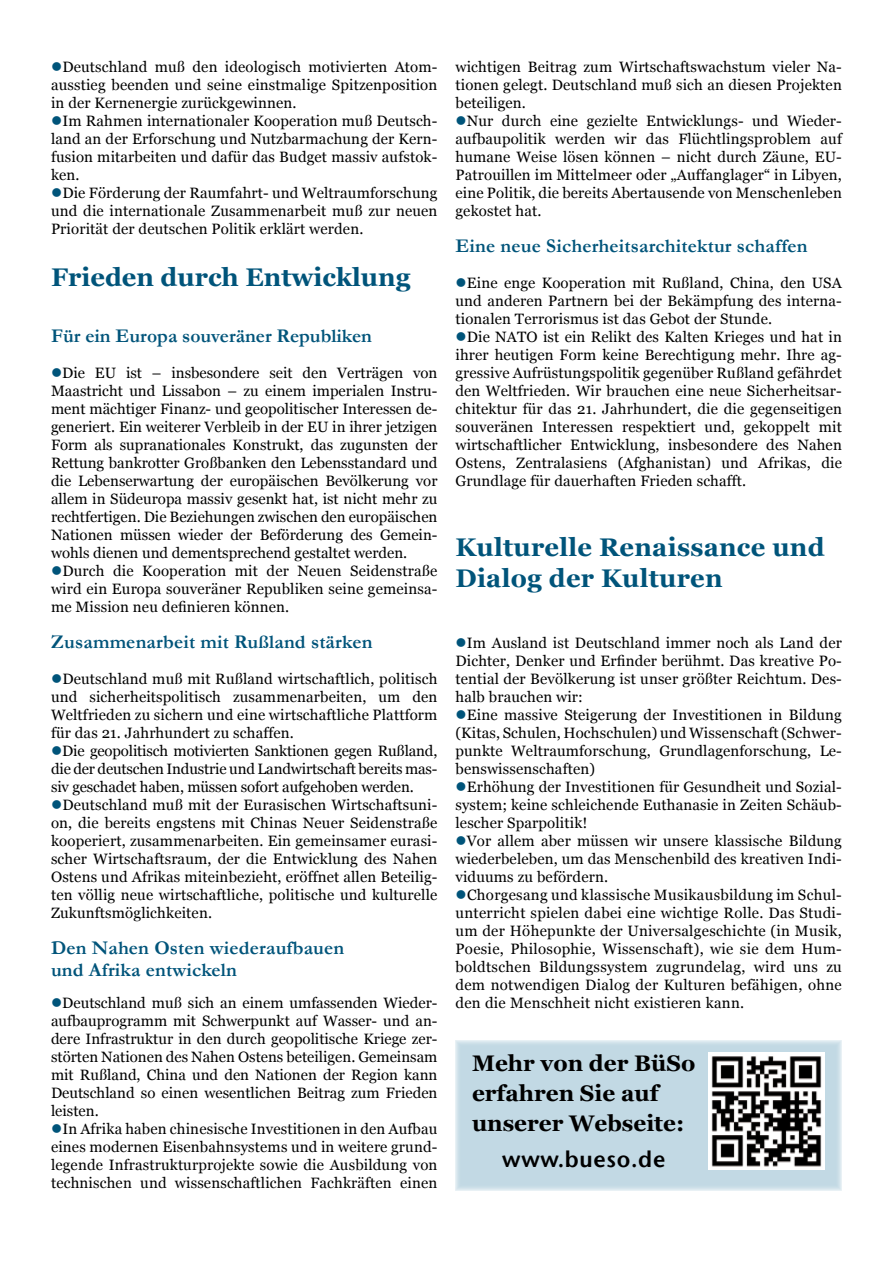
<style>
.page{position:relative;width:893px;height:1263px;background:#fff}
.page>*{position:absolute;margin:0;border:0;box-sizing:border-box;transform-origin:0 0}
.t1{font:700 25.5px/30.6px "Georgia";letter-spacing:.01em;color:#00547a}
.t2{font:700 22.5px/30px "Georgia";color:#000}
.t3{font:600 22.5px "Stone Sans LT";letter-spacing:.03em;color:#000}
.t4{font:700 19.5px/21.9px "Garamond";letter-spacing:.01em;color:#00547a}
.t5{font:15px/18px "Georgia";letter-spacing:.01em;color:#000;text-align:justify}
.s1{color:#00547a}
</style>
<div class="page">
<div style="left:455px;top:1040px;width:387px;height:151px;background:#c2d9e4"></div>
<img style="left:708px;top:1053px;width:117px;height:116px">
<p class="t5" style="left:51px;top:58px;width:388px"><span class="s1">●</span>Deutschland muß den ideologisch motivierten Atom&shy;ausstieg beenden und seine einstmalige Spitzenposition in der Kernenergie zurückgewinnen.</p>
<p class="t5" style="left:51px;top:112px;width:388px"><span class="s1">●</span>Im Rahmen internationaler Kooperation muß Deutsch&shy;land an der Erforschung und Nutzbarmachung der Kern&shy;fusion mitarbeiten und dafür das Budget massiv aufstoc&shy;ken.</p>
<p class="t5" style="left:51px;top:184px;width:388px"><span class="s1">●</span>Die Förderung der Raumfahrt- und Weltraumforschung und die internationale Zusammenarbeit muß zur neuen Priorität der deutschen Politik erklärt werden.</p>
<p class="t1" style="left:51px;top:262px;width:361px">Frieden durch Entwicklung</p>
<p class="t4" style="left:51px;top:325px;width:322px">Für ein Europa souveräner Republiken</p>
<p class="t5" style="left:51px;top:364px;width:388px"><span class="s1">●</span>Die EU ist – insbesondere seit den Verträgen von Maastricht und Lissabon – zu einem imperialen Instru&shy;ment mächtiger Finanz- und geopolitischer Interessen de&shy;generiert. Ein weiterer Verbleib in der EU in ihrer jetzigen Form als supranationales Konstrukt, das zugunsten der Rettung bankrotter Großbanken den Lebensstandard und die Lebenserwartung der europäischen Bevölkerung vor allem in Südeuropa massiv gesenkt hat, ist nicht mehr zu rechtfertigen. Die Beziehungen zwischen den europäischen Nationen müssen wieder der Beförderung des Gemein&shy;wohls dienen und dementsprechend gestaltet werden.</p>
<p class="t5" style="left:51px;top:562px;width:388px"><span class="s1">●</span>Durch die Kooperation mit der Neuen Seidenstraße wird ein Europa souveräner Republiken seine gemeinsa&shy;me Mission neu definieren können.</p>
<p class="t4" style="left:51px;top:631px;width:323px">Zusammenarbeit mit Rußland stärken</p>
<p class="t5" style="left:51px;top:670px;width:388px"><span class="s1">●</span>Deutschland muß mit Rußland wirtschaftlich, politisch und sicherheitspolitisch zusammenarbeiten, um den Weltfrieden zu sichern und eine wirtschaftliche Plattform für das 21. Jahrhundert zu schaffen.</p>
<p class="t5" style="left:51px;top:742px;width:388px"><span class="s1">●</span>Die geopolitisch motivierten Sanktionen gegen Rußland, die der deutschen Industrie und Landwirtschaft bereits mas&shy;siv geschadet haben, müssen sofort aufgehoben werden.</p>
<p class="t5" style="left:51px;top:796px;width:388px"><span class="s1">●</span>Deutschland muß mit der Eurasischen Wirtschaftsuni&shy;on, die bereits engstens mit Chinas Neuer Seidenstraße kooperiert, zusammenarbeiten. Ein gemeinsamer eurasi&shy;scher Wirtschaftsraum, der die Entwicklung des Nahen Ostens und Afrikas miteinbezieht, eröffnet allen Beteilig&shy;ten völlig neue wirtschaftliche, politische und kulturelle Zukunftsmöglichkeiten.</p>
<p class="t4" style="left:51px;top:937px;width:295px">Den Nahen Osten wiederaufbauen und Afrika entwickeln</p>
<p class="t5" style="left:51px;top:994px;width:388px"><span class="s1">●</span>Deutschland muß sich an einem umfassenden Wieder&shy;aufbauprogramm mit Schwerpunkt auf Wasser- und an&shy;dere Infrastruktur in den durch geopolitische Kriege zer&shy;störten Nationen des Nahen Ostens beteiligen. Gemeinsam mit Rußland, China und den Nationen der Region kann Deutschland so einen wesentlichen Beitrag zum Frieden leisten.</p>
<p class="t5" style="left:51px;top:1120px;width:388px"><span class="s1">●</span>In Afrika haben chinesische Investitionen in den Aufbau eines modernen Eisenbahnsystems und in weitere grund&shy;legende Infrastrukturprojekte sowie die Ausbildung von technischen und wissenschaftlichen Fachkräften einen</p>
<p class="t5" style="left:455px;top:58px;width:388px">wichtigen Beitrag zum Wirtschaftswachstum vieler Na&shy;tionen gelegt. Deutschland muß sich an diesen Projekten beteiligen.</p>
<p class="t5" style="left:455px;top:112px;width:388px"><span class="s1">●</span>Nur durch eine gezielte Entwicklungs- und Wieder&shy;aufbaupolitik werden wir das Flüchtlingsproblem auf humane Weise lösen können – nicht durch Zäune, EU-Patrouillen im Mittelmeer oder „Auffanglager“ in Libyen, eine Politik, die bereits Abertausende von Menschenleben gekostet hat.</p>
<p class="t4" style="left:455px;top:235px;width:354px">Eine neue Sicherheitsarchitektur schaffen</p>
<p class="t5" style="left:455px;top:274px;width:388px"><span class="s1">●</span>Eine enge Kooperation mit Rußland, China, den USA und anderen Partnern bei der Bekämpfung des interna&shy;tionalen Terrorismus ist das Gebot der Stunde.</p>
<p class="t5" style="left:455px;top:328px;width:388px"><span class="s1">●</span>Die NATO ist ein Relikt des Kalten Krieges und hat in ihrer heutigen Form keine Berechtigung mehr. Ihre ag&shy;gressive Aufrüstungspolitik gegenüber Rußland gefährdet den Weltfrieden. Wir brauchen eine neue Sicherheitsar&shy;chitektur für das 21. Jahrhundert, die die gegenseitigen souveränen Interessen respektiert und, gekoppelt mit wirtschaftlicher Entwicklung, insbesondere des Nahen Ostens, Zentralasiens (Afghanistan) und Afrikas, die Grundlage für dauerhaften Frieden schafft.</p>
<p class="t1" style="left:455px;top:532px;width:371px">Kulturelle Renaissance und<br>Dialog der Kulturen</p>
<p class="t5" style="left:455px;top:634px;width:388px"><span class="s1">●</span>Im Ausland ist Deutschland immer noch als Land der Dichter, Denker und Erfinder berühmt. Das kreative Po&shy;tential der Bevölkerung ist unser größter Reichtum. Des&shy;halb brauchen wir:</p>
<p class="t5" style="left:455px;top:706px;width:388px"><span class="s1">●</span>Eine massive Steigerung der Investitionen in Bildung (Kitas, Schulen, Hochschulen) und Wissenschaft (Schwer&shy;punkte Weltraumforschung, Grundlagenforschung, Le&shy;benswissenschaften)</p>
<p class="t5" style="left:455px;top:778px;width:388px"><span class="s1">●</span>Erhöhung der Investitionen für Gesundheit und Sozial&shy;system; keine schleichende Euthanasie in Zeiten Schäub&shy;lescher Sparpolitik!</p>
<p class="t5" style="left:455px;top:832px;width:388px"><span class="s1">●</span>Vor allem aber müssen wir unsere klassische Bildung wiederbeleben, um das Menschenbild des kreativen Indi&shy;viduums zu befördern.</p>
<p class="t5" style="left:455px;top:886px;width:388px"><span class="s1">●</span>Chorgesang und klassische Musikausbildung im Schul&shy;unterricht spielen dabei eine wichtige Rolle. Das Studi&shy;um der Höhepunkte der Universalgeschichte (in Musik, Poesie, Philosophie, Wissenschaft), wie sie dem Hum&shy;boldtschen Bildungssystem zugrundelag, wird uns zu dem notwendigen Dialog der Kulturen befähigen, ohne den die Menschheit nicht existieren kann.</p>
<h2 class="t2" style="left:472px;top:1048px;width:225px">Mehr von der BüSo erfahren Sie auf unserer Webseite:</h2>
<h2 class="t3" style="left:502px;top:1146px;width:164px">www.bueso.de</h2>
</div>
